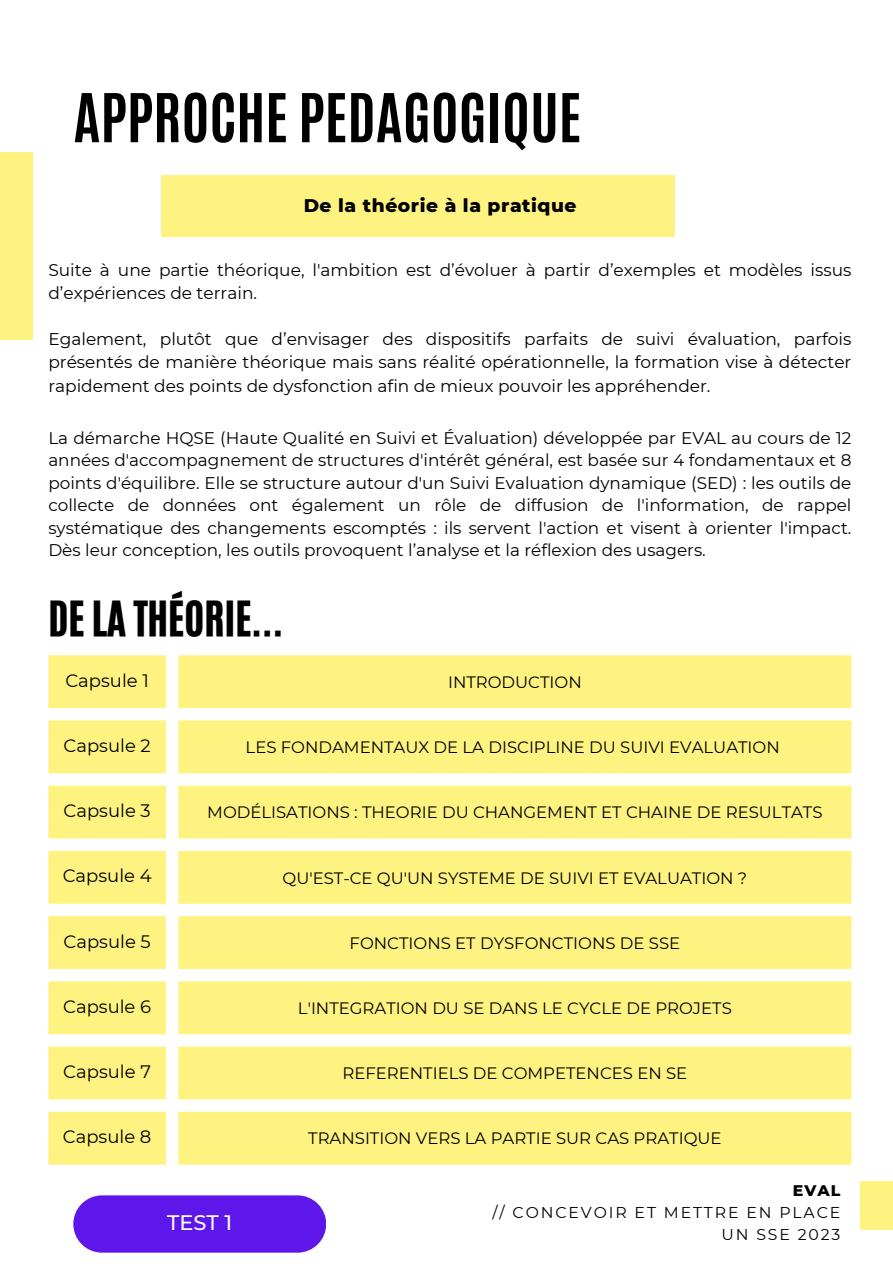
<style>
.page{position:relative;width:893px;height:1264px;background:#fff}
.page>*{position:absolute;margin:0;border:0;box-sizing:border-box;transform-origin:0 0}
.t1{font:700 57.15px "Antonio";color:#000}
.t2{font:40.65px "CA Generated";color:#000}
.t3{font:500 21px "Montserrat";color:#fff}
.t4{font:800 18.6px "Montserrat";letter-spacing:.03em;color:#000}
.t5{font:18px "Montserrat";color:#000}
.t6{font:16.95px/23.2px "Montserrat";color:#000}
.t7{font:16.8px/22.5px "Montserrat";color:#000;text-align:justify}
.t8{font:16.5px "Montserrat";color:#000}
.t9{font:15.75px/21.3px "Montserrat";letter-spacing:.12em;color:#000;text-align:right}
.t10{font:800 15.75px "Montserrat";color:#000}
</style>
<div class="page">
<div style="left:860px;top:1181px;width:32px;height:48px;background:#fef381"></div>
<div style="left:0;top:152px;width:33px;height:187px;background:#fef381"></div>
<div style="left:162px;top:176px;width:513px;height:61px;background:#fef381"></div>
<svg style="left:48px;top:655px;width:803px;height:509px;fill:#fef381"></svg>
<div style="left:73px;top:1195px;width:253px;height:57px;background:#5e17eb;border-radius:29px"></div>
<p class="t1" style="left:73px;top:77px;width:509px">APPROCHE PEDAGOGIQUE</p>
<p class="t4" style="left:303px;top:194px;width:274px">De la théorie à la pratique</p>
<p class="t6" style="left:48px;top:258px;width:804px">Suite à une partie théorique, l'ambition est d’évoluer à partir d’exemples et modèles issus d’expériences de terrain.</p>
<p class="t6" style="left:48px;top:327px;width:804px;text-align:justify">Egalement, plutôt que d’envisager des dispositifs parfaits de suivi évaluation, parfois présentés de manière théorique mais sans réalité opérationnelle, la formation vise à détecter rapidement des points de dysfonction afin de mieux pouvoir les appréhender.</p>
<p class="t7" style="left:48px;top:426px;width:804px">La démarche HQSE (Haute Qualité en Suivi et Évaluation) développée par EVAL au cours de 12 années d'accompagnement de structures d'intérêt général, est basée sur 4 fondamentaux et 8 points d'équilibre. Elle se structure autour d'un Suivi Evaluation dynamique (SED) : les outils de collecte de données ont également un rôle de diffusion de l'information, de rappel systématique des changements escomptés : ils servent l'action et visent à orienter l'impact.<br>Dès leur conception, les outils provoquent l’analyse et la réflexion des usagers.</p>
<p class="t2" style="left:48px;top:589px;width:236px">DE LA THÉORIE...</p>
<p class="t5" style="left:65px;top:669px;width:85px">Capsule 1</p>
<p class="t8" style="left:448px;top:672px;width:135px">INTRODUCTION</p>
<p class="t5" style="left:63px;top:734px;width:89px">Capsule 2</p>
<p class="t8" style="left:246px;top:737px;width:535px">LES FONDAMENTAUX DE LA DISCIPLINE DU SUIVI EVALUATION</p>
<p class="t5" style="left:64px;top:799px;width:89px">Capsule 3</p>
<p class="t8" style="left:207px;top:802px;width:616px">MODÉLISATIONS : THEORIE DU CHANGEMENT ET CHAINE DE RESULTATS</p>
<p class="t5" style="left:63px;top:865px;width:90px">Capsule 4</p>
<p class="t8" style="left:282px;top:867px;width:466px">QU'EST-CE QU'UN SYSTEME DE SUIVI ET EVALUATION ?</p>
<p class="t5" style="left:63px;top:930px;width:89px">Capsule 5</p>
<p class="t8" style="left:349px;top:932px;width:332px">FONCTIONS ET DYSFONCTIONS DE SSE</p>
<p class="t5" style="left:63px;top:995px;width:90px">Capsule 6</p>
<p class="t8" style="left:298px;top:998px;width:435px">L'INTEGRATION DU SE DANS LE CYCLE DE PROJETS</p>
<p class="t5" style="left:63px;top:1060px;width:89px">Capsule 7</p>
<p class="t8" style="left:342px;top:1063px;width:346px">REFERENTIELS DE COMPETENCES EN SE</p>
<p class="t5" style="left:63px;top:1125px;width:90px">Capsule 8</p>
<p class="t8" style="left:308px;top:1128px;width:415px">TRANSITION VERS LA PARTIE SUR CAS PRATIQUE</p>
<p class="t10" style="left:792px;top:1180px;width:49px">EVAL</p>
<p class="t3" style="left:167px;top:1209px;width:67px">TEST 1</p>
<p class="t9" style="left:492px;top:1202px;width:349px">// CONCEVOIR ET METTRE EN PLACE<br>UN SSE 2023</p>
</div>
